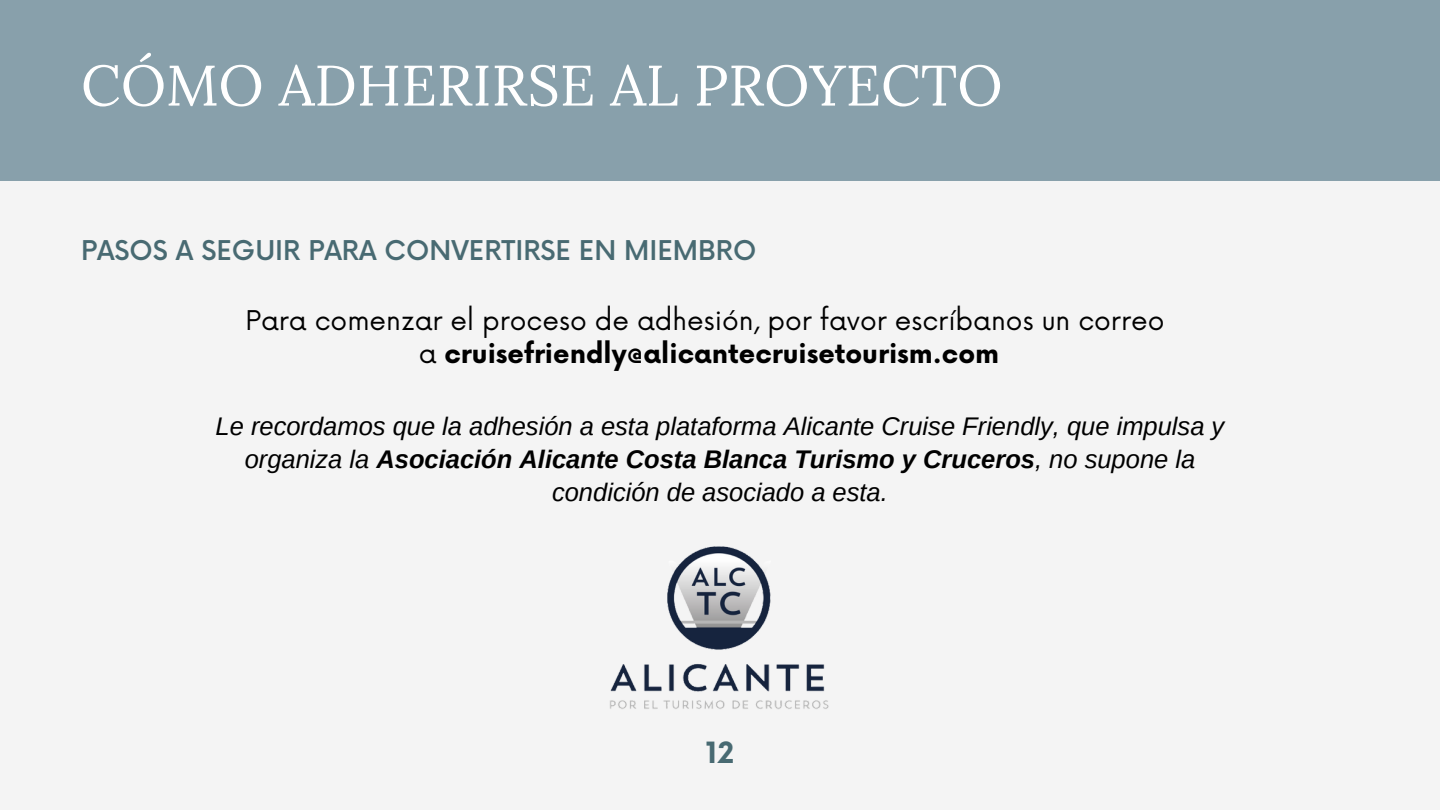
<style>
.page{position:relative;width:1440px;height:810px;background:#f4f4f4}
.page>*{position:absolute;margin:0;border:0;box-sizing:border-box;transform-origin:0 0}
.t1{font:57px "Lora";color:#fff}
.t2{font:700 28.5px "Now";color:#486a72}
.t3{font:26.5px "Now";color:#000}
.t4{font:700 26.5px "Now";color:#000}
.t5{font:500 26.5px "Now";color:#486a72}
.t6{font:italic 25.5px/33px "Arimo";color:#000;text-align:center}
.s1{font-weight:400}
.s2{font-weight:700}
</style>
<div class="page">
<div style="left:0;top:0;width:1440px;height:180px;background:#88a0ab"></div>
<img style="left:610px;top:546px;width:219px;height:163px">
<h2 class="t1" style="left:81px;top:48px;width:923px">CÓMO ADHERIRSE AL PROYECTO</h2>
<p class="t5" style="left:81px;top:236px;width:677px">PASOS A SEGUIR PARA CONVERTIRSE EN MIEMBRO</p>
<p class="t3" style="left:245px;top:305px;width:921px">Para comenzar el proceso de adhesión, por favor escríbanos un correo</p>
<p class="t4" style="left:419px;top:340px;width:582px"><span class="s1">a</span> cruisefriendly@alicantecruisetourism.com</p>
<p class="t6" style="left:216px;top:410px;width:1010px">Le recordamos que la adhesión a esta plataforma Alicante Cruise Friendly, que impulsa y organiza la <span class="s2">Asociación Alicante Costa Blanca Turismo y Cruceros</span>, no supone la condición de asociado a esta.</p>
<p class="t2" style="left:706px;top:737px;width:30px">12</p>
</div>
